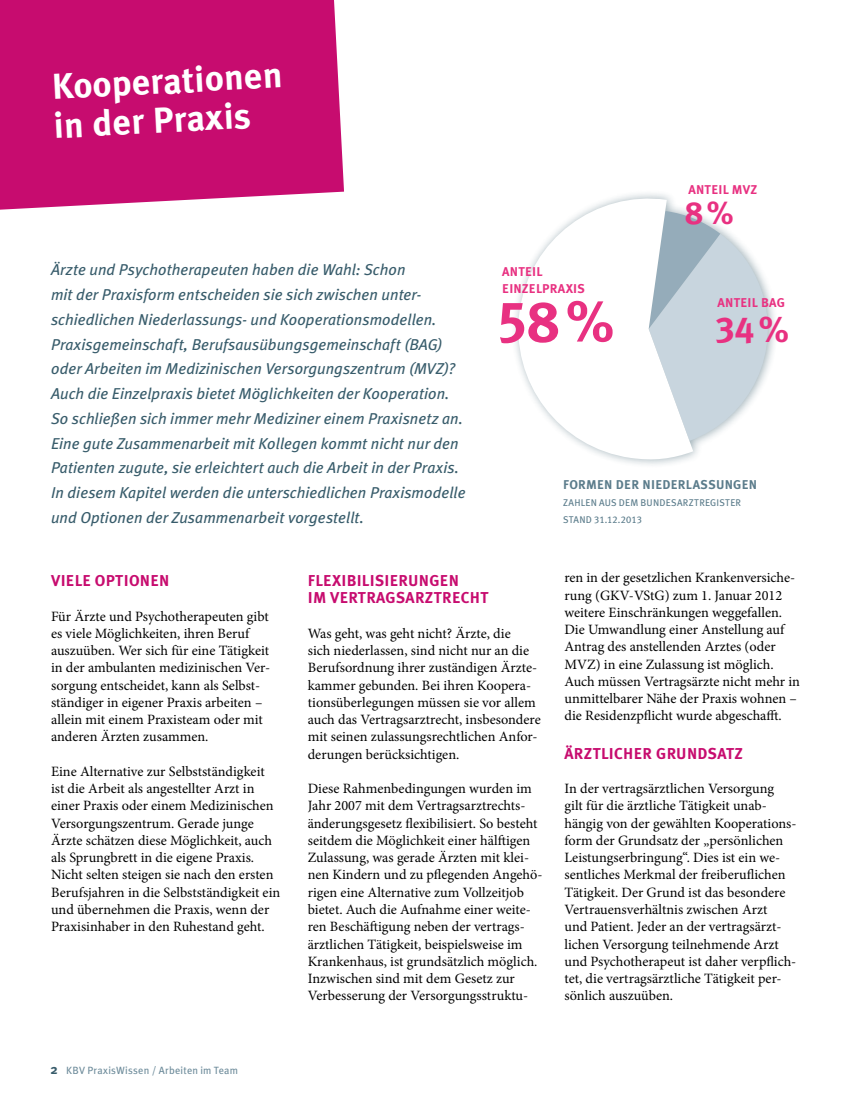
<style>
.page{position:relative;width:851px;height:1106px;background:#fff}
.page>*{position:absolute;margin:0;border:0;box-sizing:border-box;transform-origin:0 0}
.t1{font:57.75px "Meta Plus Bold Caps";color:#e83181}
.t2{font:36.15px "Meta Plus Bold Caps";color:#e83181}
.t3{font:700 36px/39px "Meta Plus";color:#fff}
.t4{font:32.1px "Meta Plus Bold Caps";color:#e83181}
.t5{font:italic 15.75px/24.8px "Meta Plus";letter-spacing:.005em;color:#385c6b}
.t6{font:700 15.75px/17.2px "Meta Plus";letter-spacing:.02em;color:#c70c6f}
.t7{font:14.25px/17.2px "Minion Pro";color:#000}
.t8{font:700 12.75px/17.2px "Meta Plus";letter-spacing:.02em;color:#e83181}
.t9{font:700 12.75px "Meta Plus";letter-spacing:.02em;color:#5b7c8b}
.t10{font:10.5px "Meta Plus";letter-spacing:.02em;color:#6e8c9b}
.t11{font:9.75px "Meta Plus";color:#5b7c8b}
.t12{font:9.75px "Meta Plus Book Caps";letter-spacing:.005em;color:#5b7c8b}
.s1{font-family:"Meta Plus"}
.s2{font-weight:700;font-size:13.5px;color:#385c6b}
</style>
<div class="page">
<div style="left:0;top:0;width:344px;height:210px;background:#c70c6f"></div>
<svg style="left:693px;top:212px;width:82px;height:229px"></svg>
<svg style="left:514px;top:193px;width:179px;height:268px"></svg>
<h3 class="t3" style="left:51px;top:67px;width:236px;rotate:-3deg">KOOPERATIONEN<br>IN DERPRAXIS</h3>
<p class="t5" style="left:51px;top:257px;width:416px">Ärzte und Psychotherapeuten haben die Wahl: Schon<br>mit der Praxisform entscheiden sie sich zwischen unter&shy;schiedlichen Niederlassungs- und Kooperationsmodellen.<br>Praxisgemeinschaft, Berufsausübungsgemeinschaft (BAG) oder Arbeiten im Medizinischen Versorgungszentrum (MVZ)?<br>Auch die Einzelpraxis bietet Möglichkeiten der Kooperation.<br>So schließen sich immer mehr Mediziner einem Praxisnetz an.<br>Eine gute Zusammenarbeit mit Kollegen kommt nicht nur den Patienten zugute, sie erleichtert auch die Arbeit in der Praxis.<br>In diesem Kapitel werden die unterschiedlichen Praxismodelle und Optionen der Zusammenarbeit vorgestellt.</p>
<p class="t8" style="left:688px;top:181px;width:53px">ANTEIL MVZ</p>
<p class="t8" style="left:502px;top:263px;width:84px">ANTEIL<br>EINZELPRAXIS</p>
<h1 class="t1" style="left:497px;top:288px;width:119px">58 %</h1>
<h3 class="t4" style="left:685px;top:194px;width:50px">8 %</h3>
<p class="t8" style="left:717px;top:294px;width:61px">ANTEIL BAG</p>
<h2 class="t2" style="left:715px;top:308px;width:75px">34 %</h2>
<p class="t9" style="left:563px;top:477px;width:195px">FORMEN DER NIEDERLASSUNGEN</p>
<p class="t11" style="left:563px;top:497px;width:12px">ZAHLE</p>
<p class="t11" style="left:590px;top:497px;width:16px">N AUS</p>
<p class="t11" style="left:618px;top:497px;width:7px">DEM</p>
<p class="t11" style="left:640px;top:497px;width:26px">BUNDESARZTREGISTER</p>
<p class="t12" style="left:563px;top:514px;width:80px"><span class="s1">STAND</span> 31.12.2013</p>
<p class="t6" style="left:51px;top:572px;width:120px">VIELE OPTIONEN</p>
<p class="t7" style="left:51px;top:607px;width:221px">Für Ärzte und Psychotherapeuten gibt es viele Möglichkeiten, ihren Beruf auszuüben. Wer sich für eine Tätigkeit in der ambulanten medizinischen Ver&shy;sorgung entscheidet, kann als Selbst&shy;ständiger in eigener Praxis arbeiten – allein mit einem Praxisteam oder mit anderen Ärzten zusammen.</p>
<p class="t7" style="left:51px;top:762px;width:231px">Eine Alternative zur Selbstständigkeit ist die Arbeit als angestellter Arzt in einer Praxis oder einem Medizinischen Versorgungszentrum. Gerade junge Ärzte schätzen diese Möglichkeit, auch als Sprungbrett in die eigene Praxis.<br>Nicht selten steigen sie nach den ersten Berufsjahren in die Selbstständigkeit ein und übernehmen die Praxis, wenn der Praxisinhaber in den Ruhestand geht.</p>
<p class="t10" style="left:50px;top:1064px;width:189px"><span class="s2">2</span> KBV PRAXISWISSEN / ARBEITEN IM TEAM</p>
<p class="t6" style="left:308px;top:572px;width:182px">FLEXIBILISIERUNGEN<br>IM VE RTRAGSARZTRECHT</p>
<p class="t7" style="left:308px;top:624px;width:234px">Was geht, was geht nicht? Ärzte, die<br>sich niederlassen, sind nicht nur an die Berufsordnung ihrer zuständigen Ärzte&shy;kammer gebunden. Bei ihren Koopera&shy;tionsüberlegungen müssen sie vor allem auch das Vertragsarztrecht, insbesondere mit seinen zulassungsrechtlichen Anfor&shy;derungen berücksichtigen.</p>
<p class="t7" style="left:308px;top:780px;width:236px">Diese Rahmenbedingungen wurden im Jahr 2007 mit dem Vertragsarztrechts&shy;änderungsgesetz flexibilisiert. So besteht seitdem die Möglichkeit einer hälftigen Zulassung, was gerade Ärzten mit klei&shy;nen Kindern und zu pflegenden Angehö&shy;rigen eine Alternative zum Vollzeitjob bietet. Auch die Aufnahme einer weite&shy;ren Beschäftigung neben der vertrags&shy;ärztlichen Tätigkeit, beispielsweise im Krankenhaus, ist grundsätzlich möglich.<br>Inzwischen sind mit dem Gesetz zur Verbesserung der Versorgungsstruktu-</p>
<p class="t7" style="left:564px;top:569px;width:237px">ren in der gesetzlichen Krankenversiche&shy;rung (GKV-VStG) zum 1. Januar 2012 weitere Einschränkungen weggefallen.<br>Die Umwandlung einer Anstellung auf Antrag des anstellenden Arztes (oder MVZ) in eine Zulassung ist möglich.<br>Auch müssen Vertragsärzte nicht mehr in unmittelbarer Nähe der Praxis wohnen – die Residenzpflicht wurde abgeschafft.</p>
<p class="t6" style="left:564px;top:744px;width:180px">ÄRZTLICHER GRUNDSATZ</p>
<p class="t7" style="left:564px;top:780px;width:233px">In der vertragsärztlichen Versorgung<br>gilt für die ärztliche Tätigkeit unab&shy;hängig von der gewählten Kooperations&shy;form der Grundsatz der „persönlichen Leistungserbringung“. Dies ist ein we&shy;sentliches Merkmal der freiberuflichen Tätigkeit. Der Grund ist das besondere Vertrauensverhältnis zwischen Arzt<br>und Patient. Jeder an der vertragsärzt&shy;lichen Versorgung teilnehmende Arzt und Psychotherapeut ist daher verpflich&shy;tet, die vertragsärztliche Tätigkeit per&shy;sönlich auszuüben.</p>
</div>
